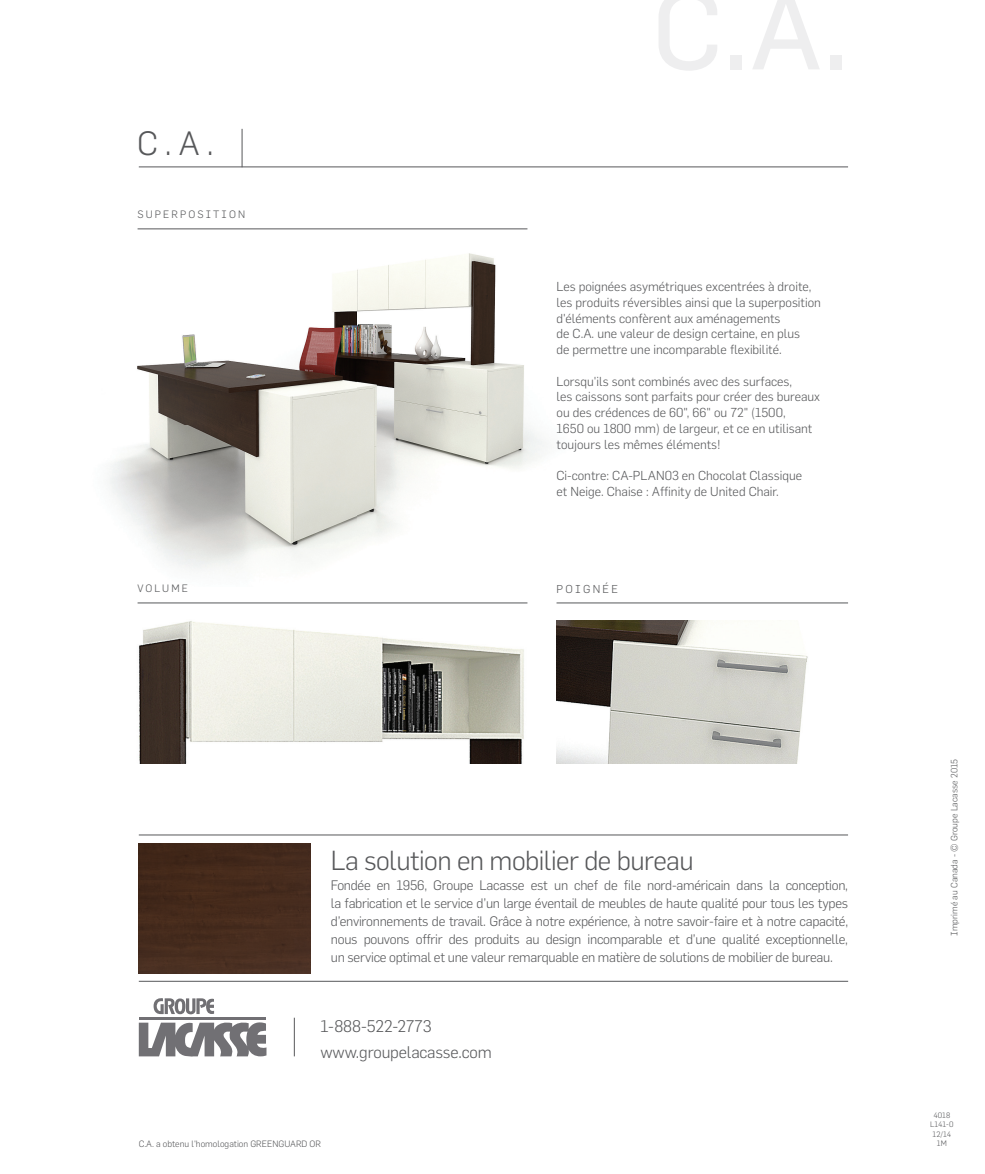
<style>
.page{position:relative;width:985px;height:1174px;background:#fff}
.page>*{position:absolute;margin:0;border:0;box-sizing:border-box;transform-origin:0 0}
.t1{font:300 33px "Flama";color:#57585a}
.t2{font:300 27px "Flama";letter-spacing:-.02em;color:#57585a}
.t3{font:300 16.5px/26.2px "Flama";letter-spacing:-.01em;color:#57585a}
.t4{font:300 13.5px/18px "Flama";letter-spacing:-.02em;color:#57585a;text-align:justify}
.t5{font:300 12.75px/15.8px "Flama";color:#57585a}
.t6{font:300 11.25px "Flama";letter-spacing:.2em;color:#57585a}
.t7{font:300 10.5px "Flama";letter-spacing:.2em;color:#57585a}
.t8{font:300 9px "Flama";color:#57585a}
.t9{font:300 7.65px/9.3px "Flama";color:#57585a;text-align:center}
</style>
<div class="page">
<img style="left:109px;top:228px;width:435px;height:342px">
<hr style="left:139px;top:835px;width:709px;height:1px;background:#57585a">
<hr style="left:139px;top:167px;width:709px;height:1px;background:#57585a">
<hr style="left:242px;top:129px;width:1px;height:38px;background:#57585a">
<hr style="left:139px;top:981px;width:709px;height:1px;background:#57585a">
<svg style="left:139px;top:1022px;width:127px;height:35px"></svg>
<svg style="left:153px;top:998px;width:61px;height:16px"></svg>
<hr style="left:139px;top:1018px;width:127px;height:2px;background:#717074">
<hr style="left:294px;top:1018px;width:1px;height:38px;background:#57585a">
<div style="left:139px;top:844px;width:171px;height:129px;background:#462b1d"></div>
<hr style="left:556px;top:603px;width:292px;height:1px;background:#57585a">
<hr style="left:138px;top:603px;width:389px;height:1px;background:#57585a">
<hr style="left:138px;top:228px;width:389px;height:1px;background:#57585a">
<img style="left:139px;top:621px;width:385px;height:142px">
<img style="left:556px;top:621px;width:252px;height:142px">
<h1 class="t1" style="left:137px;top:124px;width:78px">C.A.</h1>
<p class="t7" style="left:138px;top:208px;width:109px">SUPERPOSITION</p>
<p class="t5" style="left:556px;top:279px;width:266px">Les poignées asymétriques excentrées à droite, les produits réversibles ainsi que la superposition d'éléments confèrent aux aménagements<br>de C.A. une valeur de design certaine, en plus<br>de permettre une incomparable flexibilité.</p>
<p class="t5" style="left:556px;top:373px;width:265px">Lorsqu'ils sont combinés avec des surfaces,<br>les caissons sont parfaits pour créer des bureaux ou des crédences de 60", 66" ou 72" (1500,<br>1650 ou 1800 mm) de largeur, et ce en utilisant toujours les mêmes éléments!</p>
<p class="t5" style="left:556px;top:468px;width:247px">Ci-contre: CA-PLAN03 en Chocolat Classique et Neige. Chaise : Affinity de United Chair.</p>
<p class="t7" style="left:138px;top:582px;width:52px">VOLUME</p>
<p class="t6" style="left:556px;top:582px;width:63px">POIGNÉE</p>
<h2 class="t2" style="left:331px;top:845px;width:364px">La solution en mobilier de bureau</h2>
<p class="t4" style="left:331px;top:876px;width:519px">Fondée en 1956, Groupe Lacasse est un chef de file nord-américain dans la conception, la fabrication et le service d’un large éventail de meubles de haute qualité pour tous les types d’environnements de travail. Grâce à notre expérience, à notre savoir-faire et à notre capacité, nous pouvons offrir des produits au design incomparable et d’une qualité exceptionnelle, un service optimal et une valeur remarquable en matière de solutions de mobilier de bureau.</p>
<p class="t3" style="left:320px;top:1013px;width:173px">1-888-522-2773 www.groupelacasse.com</p>
<p class="t8" style="left:139px;top:1138px;width:184px">C.A. a obtenu l'homologation GREENGUARD OR</p>
<p class="t8" style="left:948px;top:936px;width:178px;rotate:-90deg">Imprimé au Canada - © Groupe Lacasse 2015</p>
<p class="t9" style="left:930px;top:1111px;width:25px">4018<br>L141-0<br>12/14<br>1M</p>
</div>
